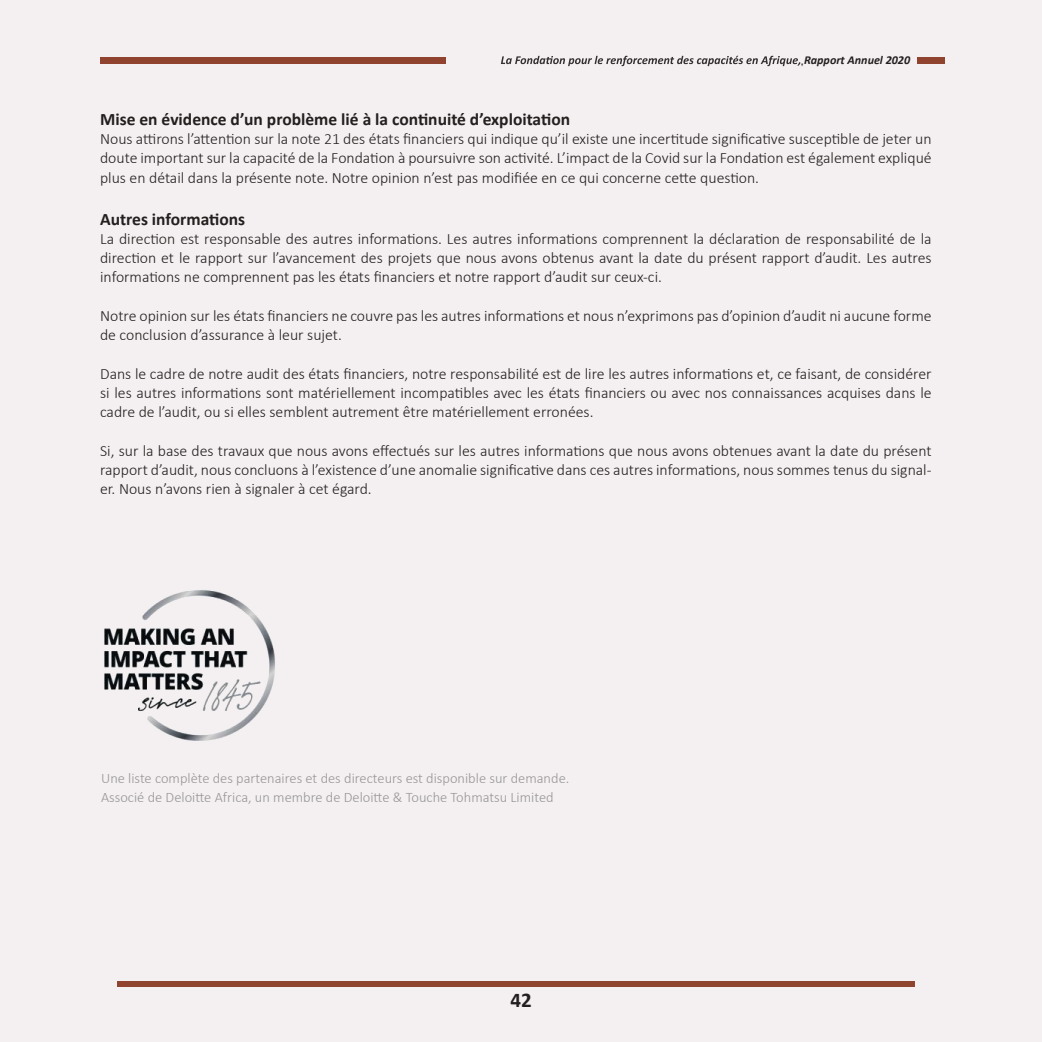
<style>
.page{position:relative;width:1042px;height:1042px;background:#f4eff0}
.page>*{position:absolute;margin:0;border:0;box-sizing:border-box;transform-origin:0 0}
.t1{font:700 21px "Calibri";color:#241f1f}
.t2{font:700 17.5px "Calibri";color:#241f1f}
.t3{font:300 15.75px/19.2px "Calibri";color:#241f1f;text-align:justify}
.t4{font:300 14.53px/18.7px "Calibri";color:#969698}
.t5{font:italic 700 12.08px "Calibri";color:#241f1f}
.t6{font:700 10.5px "Clinton";color:#f4eff0}
</style>
<div class="page">
<div style="left:100px;top:57px;width:346px;height:7px;background:#904430"></div>
<div style="left:917px;top:57px;width:27px;height:7px;background:#904430"></div>
<div style="left:117px;top:981px;width:798px;height:5px;background:#904430"></div>
<img style="left:104px;top:590px;width:171px;height:151px">
<svg style="left:501px;top:56px;width:299px;height:10px"></svg>
<p class="t5" style="left:804px;top:51px;width:108px">Rapport Annuel 2020</p>
<p class="t6" style="left:801px;top:54px;width:4px">,</p>
<p class="t2" style="left:100px;top:107px;width:471px">Mise en évidence d’un problème lié à la continuité d’exploitation</p>
<p class="t3" style="left:100px;top:129px;width:833px">Nous attirons l’attention sur la note 21 des états financiers qui indique qu’il existe une incertitude significative susceptible de jeter un doute important sur la capacité de la Fondation à poursuivre son activité. L’impact de la Covid sur la Fondation est également expliqué plus en détail dans la présente note. Notre opinion n’est pas modifiée en ce qui concerne cette question.</p>
<p class="t2" style="left:100px;top:206px;width:147px">Autres informations</p>
<p class="t3" style="left:100px;top:229px;width:833px">La direction est responsable des autres informations. Les autres informations comprennent la déclaration de responsabilité de la direction et le rapport sur l’avancement des projets que nous avons obtenus avant la date du présent rapport d’audit. Les autres informations ne comprennent pas les états financiers et notre rapport d’audit sur ceux-ci.</p>
<p class="t3" style="left:100px;top:306px;width:833px">Notre opinion sur les états financiers ne couvre pas les autres informations et nous n’exprimons pas d’opinion d’audit ni aucune forme de conclusion d’assurance à leur sujet.</p>
<p class="t3" style="left:100px;top:364px;width:833px">Dans le cadre de notre audit des états financiers, notre responsabilité est de lire les autres informations et, ce faisant, de considérer si les autres informations sont matériellement incompatibles avec les états financiers ou avec nos connaissances acquises dans le cadre de l’audit, ou si elles semblent autrement être matériellement erronées.</p>
<p class="t3" style="left:100px;top:441px;width:833px">Si, sur la base des travaux que nous avons effectués sur les autres informations que nous avons obtenues avant la date du présent rapport d’audit, nous concluons à l’existence d’une anomalie significative dans ces autres informations, nous sommes tenus du signal&shy;er. Nous n’avons rien à signaler à cet égard.</p>
<p class="t4" style="left:101px;top:768px;width:470px">Une liste complète des partenaires et des directeurs est disponible sur demande.<br>Associé de Deloitte Africa, un membre de Deloitte &amp; Touche Tohmatsu Limited</p>
<h1 class="t1" style="left:510px;top:985px;width:23px">42</h1>
</div>
